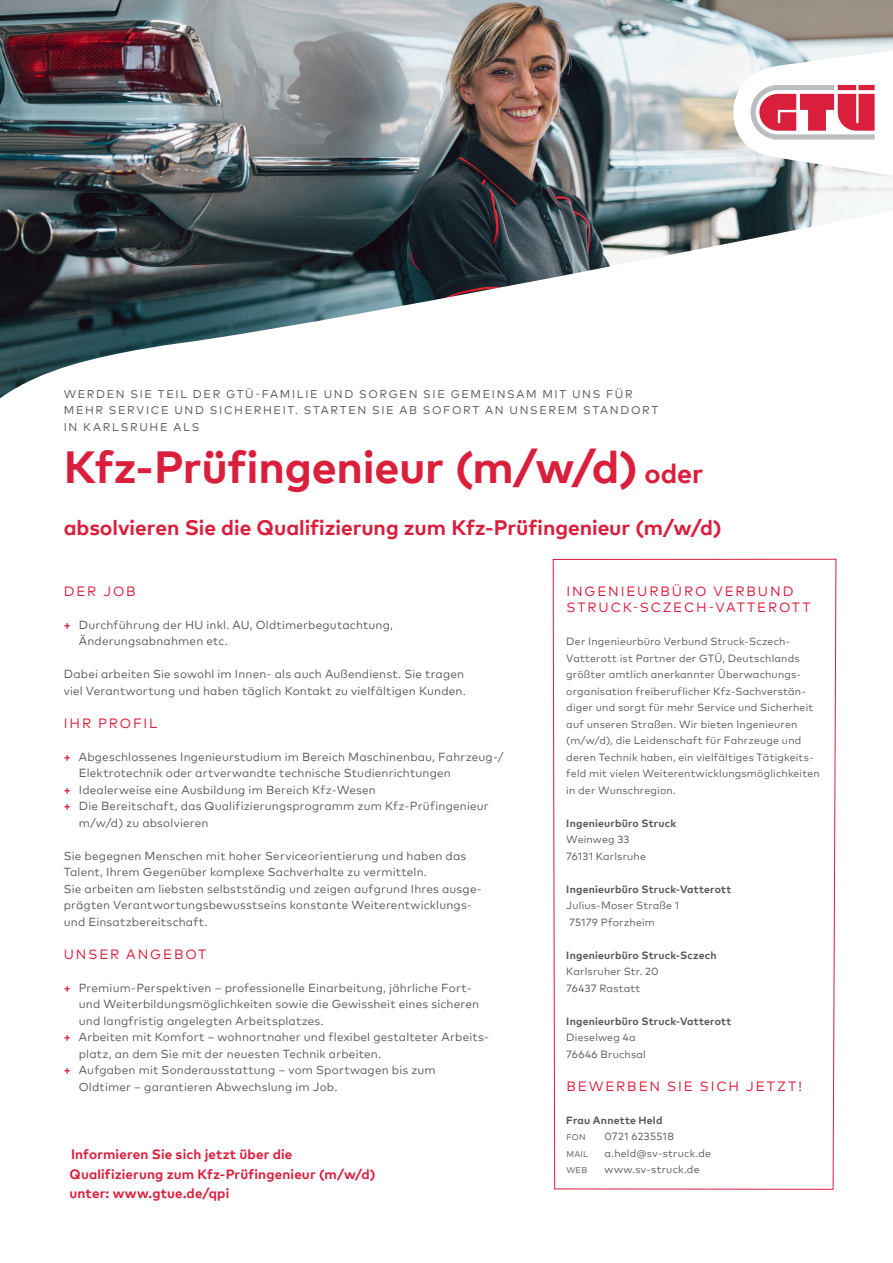
<style>
.page{position:relative;width:893px;height:1263px;background:#fff}
.page>*{position:absolute;margin:0;border:0;box-sizing:border-box;transform-origin:0 0}
.HL_35-35_red{font:700 45px "Mark Pro";letter-spacing:-.01em;color:#da1f3d}
.HL_35-35_red-2{font:700 21px "Mark Pro";letter-spacing:-.005em;color:#da1f3d}
.SL_9_13{font:700 13.5px/19.5px "Mark Pro";letter-spacing:.01em;color:#da1f3d}
.SL_9-11_versal_red{font:13.5px/16.5px "Mark Pro";letter-spacing:.14em;color:#da1f3d}
.COPY_7_8-11{font:11.7px/16.5px "Mark Pro";letter-spacing:.015em;color:#57585a}
.OVERHEAD_7_5-10_vers{font:11.25px/16.5px "Mark Pro";letter-spacing:.15em;color:#57585a}
.COPY_7_11{font:10.5px/16.5px "Mark Pro";letter-spacing:.02em;color:#57585a}
.SL_7_11_bold{font:700 10.5px "Mark Pro";letter-spacing:.02em;color:#57585a}
.SL_7_11_bold-2{font:10.5px/16.5px "Mark Pro";letter-spacing:.02em;color:#57585a}
.COPY_7_11-2{font:8.25px "Mark Pro";letter-spacing:.035em;color:#57585a}
.s1{font-size:27px}
.s2{font-weight:700;color:#da1f3d}
.s3{font-weight:700}
</style>
<div class="page">
<img style="left:0;top:0;width:893px;height:208px">
<svg style="left:0;top:208px;width:873px;height:191px"></svg>
<svg style="left:552px;top:558px;width:285px;height:632px"></svg>
<svg style="left:733px;top:49px;width:160px;height:129px"></svg>
<p class="OVERHEAD_7_5-10_vers" style="left:64px;top:384px;width:596px">WERDEN SIE TEIL DER GTÜ-FAMILIE UND SORGEN SIE GEMEINSAM MIT UNS FÜR<br>MEHR SERVICE UND SICHERHEIT. STARTEN SIE AB SOFORT AN UNSEREM STANDORT<br>IN KARLSRUHE ALS</p>
<p class="HL_35-35_red" style="left:64px;top:432px;width:641px">Kfz-Prüfingenieur (m/w/d) <span class="s1">oder</span></p>
<p class="HL_35-35_red-2" style="left:64px;top:512px;width:659px">absolvieren Sie die Qualifizierung zum Kfz-Prüfingenieur (m/w/d)</p>
<p class="SL_9-11_versal_red" style="left:64px;top:581px;width:73px">DER JOB</p>
<p class="COPY_7_8-11" style="left:79px;top:615px;width:316px;text-indent:-15px"><span class="s2">+</span> Durchführung der HU inkl. AU, Oldtimerbegutachtung,<br>Änderungsabnahmen etc.</p>
<p class="COPY_7_8-11" style="left:64px;top:665px;width:404px">Dabei arbeiten Sie sowohl im Innen- als auch Außendienst. Sie tragen viel Verantwortung und haben täglich Kontakt zu vielfältigen Kunden.</p>
<p class="SL_9-11_versal_red" style="left:64px;top:713px;width:95px">IHR PROFIL</p>
<p class="COPY_7_8-11" style="left:79px;top:747px;width:426px;text-indent:-15px"><span class="s2">+</span> Abgeschlossenes Ingenieurstudium im Bereich Maschinenbau, Fahrzeug-/<br>Elektrotechnik oder artverwandte technische Studienrichtungen</p>
<p class="COPY_7_8-11" style="left:64px;top:780px;width:314px"><span class="s2">+</span> Idealerweise eine Ausbildung im Bereich Kfz-Wesen</p>
<p class="COPY_7_8-11" style="left:79px;top:797px;width:411px;text-indent:-15px"><span class="s2">+</span> Die Bereitschaft, das Qualifizierungsprogramm zum Kfz-Prüfingenieur m/w/d) zu absolvieren</p>
<p class="COPY_7_8-11" style="left:64px;top:846px;width:419px">Sie begegnen Menschen mit hoher Serviceorientierung und haben das Talent, Ihrem Gegenüber komplexe Sachverhalte zu vermitteln.<br>Sie arbeiten am liebsten selbstständig und zeigen aufgrund Ihres ausge&shy;prägten Verantwortungsbewusstseins konstante Weiterentwicklungs&shy;und Einsatzbereitschaft.</p>
<p class="SL_9-11_versal_red" style="left:64px;top:944px;width:144px">UNSER ANGEBOT</p>
<p class="COPY_7_8-11" style="left:79px;top:978px;width:402px;text-indent:-15px"><span class="s2">+</span> Premium-Perspektiven – professionelle Einarbeitung, jährliche Fort&shy;und Weiterbildungsmöglichkeiten sowie die Gewissheit eines sicheren und langfristig angelegten Arbeitsplatzes.</p>
<p class="COPY_7_8-11" style="left:79px;top:1028px;width:412px;text-indent:-15px"><span class="s2">+</span> Arbeiten mit Komfort – wohnortnaher und flexibel gestalteter Arbeits&shy;platz, an dem Sie mit der neuesten Technik arbeiten.</p>
<p class="COPY_7_8-11" style="left:79px;top:1061px;width:359px;text-indent:-15px"><span class="s2">+</span> Aufgaben mit Sonderausstattung – vom Sportwagen bis zum<br>Oldtimer – garantieren Abwechslung im Job.</p>
<p class="SL_9_13" style="left:70px;top:1144px;width:307px">Informieren Sie sich jetzt über die<br>Qualifizierung zum Kfz-Prüfingenieur (m/w/d) unter: www.gtue.de/qpi</p>
<p class="SL_9-11_versal_red" style="left:566px;top:581px;width:246px">INGENIEURBÜRO VERBUND<br>STRUCK-SCZECH-VATTEROTT</p>
<p class="COPY_7_11" style="left:566px;top:632px;width:255px">Der Ingenieurbüro Verbund Struck-Sczech-Vatterott ist Partner der GTÜ, Deutschlands größter amtlich anerkannter Überwachungs&shy;organisation freiberuflicher Kfz-Sachverstän&shy;diger und sorgt für mehr Service und Sicherheit auf unseren Straßen. Wir bieten Ingenieuren (m/w/d), die Leidenschaft für Fahrzeuge und deren Technik haben, ein vielfältiges Tätigkeits&shy;feld mit vielen Weiterentwicklungsmöglichkeiten in der Wunschregion.</p>
<p class="SL_7_11_bold" style="left:566px;top:815px;width:111px">Ingenieurbüro Struck</p>
<p class="COPY_7_11" style="left:566px;top:830px;width:81px">Weinweg 33<br>76131 Karlsruhe</p>
<p class="COPY_7_11" style="left:566px;top:880px;width:167px"><span class="s3">Ingenieurbüro Struck-Vatterott<br></span>Julius-Moser Straße 1<br>75179 Pforzheim</p>
<p class="SL_7_11_bold-2" style="left:566px;top:946px;width:152px"><span class="s3">Ingenieurbüro Struck-Sczech<br></span>Karlsruher Str. 20<br>76437 Rastatt</p>
<p class="SL_7_11_bold" style="left:566px;top:1013px;width:167px">Ingenieurbüro Struck-Vatterott</p>
<p class="COPY_7_11" style="left:566px;top:1028px;width:81px">Dieselweg 4a<br>76646 Bruchsal</p>
<p class="SL_9-11_versal_red" style="left:566px;top:1076px;width:237px">BEWERBEN SIE SICH JETZT!</p>
<p class="SL_7_11_bold" style="left:566px;top:1112px;width:98px">Frau Annette Held</p>
<p class="COPY_7_11-2" style="left:566px;top:1131px;width:21px">FON</p>
<p class="COPY_7_11" style="left:605px;top:1127px;width:71px">0721 6235518</p>
<p class="COPY_7_11-2" style="left:566px;top:1147px;width:23px">MAIL</p>
<p class="COPY_7_11" style="left:605px;top:1144px;width:108px">a.held@sv-struck.de</p>
<p class="COPY_7_11-2" style="left:566px;top:1164px;width:22px">WEB</p>
<p class="COPY_7_11" style="left:605px;top:1160px;width:97px">www.sv-struck.de</p>
</div>
